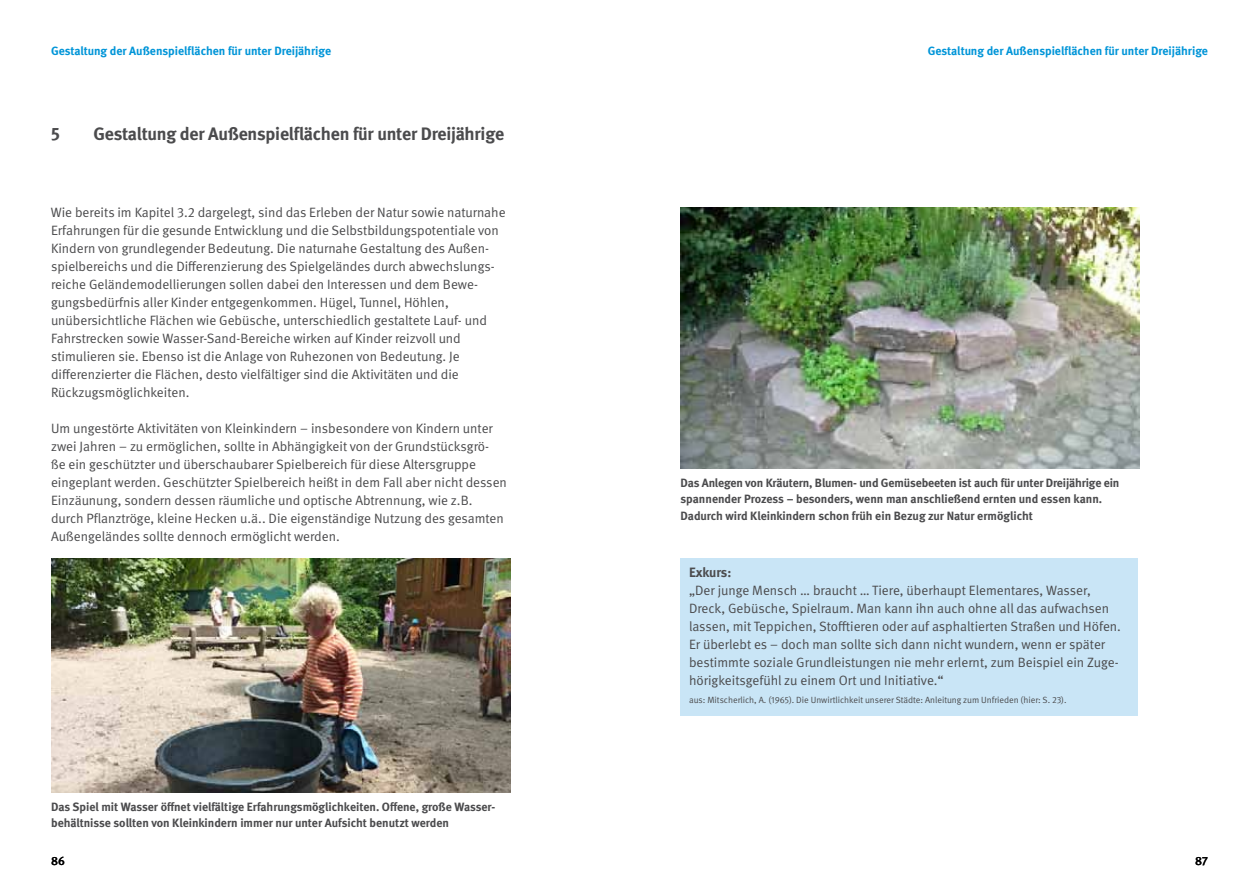
<style>
.page{position:relative;width:1259px;height:893px;background:#fff}
.page>*{position:absolute;margin:0;border:0;box-sizing:border-box;transform-origin:0 0}
.t1{font:700 18px "DGUV Meta";letter-spacing:-.01em;color:#4b4b4d}
.t2{font:13.5px/18px "DGUV Meta";color:#4b4b4d}
.t3{font:700 13.5px "DGUV Meta";letter-spacing:-.01em;color:#4b4b4d}
.t4{font:700 12px/16.5px "DGUV Meta";color:#4b4b4d}
.t5{font:700 12px "DGUV Meta";color:#0095d8}
.t6{font:500 12px "DGUV Meta";color:#000}
.t7{font:9px "DGUV Meta";color:#4b4b4d}
</style>
<div class="page">
<div style="left:680px;top:558px;width:458px;height:158px;background:#c9e5f6"></div>
<img style="left:680px;top:207px;width:460px;height:262px">
<img style="left:51px;top:559px;width:459px;height:234px">
<p class="t5" style="left:51px;top:44px;width:281px">Gestaltung der Außenspielflächen für unter Dreijährige</p>
<p class="t5" style="left:928px;top:44px;width:281px">Gestaltung der Außenspielflächen für unter Dreijährige</p>
<h1 class="t1" style="left:51px;top:123px;width:10px">5</h1>
<h1 class="t1" style="left:94px;top:123px;width:412px">Gestaltung der Außenspielflächen für unter Dreijährige</h1>
<p class="t2" style="left:51px;top:204px;width:456px">Wie bereits im Kapitel 3.2 dargelegt, sind das Erleben der Natur sowie naturnahe Erfahrungen für die gesunde Entwicklung und die Selbstbildungspotentiale von Kindern von grundlegender Bedeutung. Die naturnahe Gestaltung des Außen&shy;spielbereichs und die Differenzierung des Spielgeländes durch abwechslungs&shy;reiche Geländemodellierungen sollen dabei den Interessen und dem Bewe&shy;gungsbedürfnis aller Kinder entgegenkommen. Hügel, Tunnel, Höhlen, unübersichtliche Flächen wie Gebüsche, unterschiedlich gestaltete Lauf- und Fahrstrecken sowie Wasser-Sand-Bereiche wirken auf Kinder reizvoll und stimulieren sie. Ebenso ist die Anlage von Ruhezonen von Bedeutung. Je differenzierter die Flächen, desto vielfältiger sind die Aktivitäten und die Rückzugsmöglichkeiten.</p>
<p class="t2" style="left:51px;top:419px;width:457px">Um ungestörte Aktivitäten von Kleinkindern – insbesondere von Kindern unter zwei Jahren – zu ermöglichen, sollte in Abhängigkeit von der Grundstücksgrö&shy;ße ein geschützter und überschaubarer Spielbereich für diese Altersgruppe eingeplant werden. Geschützter Spielbereich heißt in dem Fall aber nicht dessen Einzäunung, sondern dessen räumliche und optische Abtrennung, wie z.B. durch Pflanztröge, kleine Hecken u.ä.. Die eigenständige Nutzung des gesamten Außengeländes sollte dennoch ermöglicht werden.</p>
<p class="t4" style="left:51px;top:799px;width:445px">Das Spiel mit Wasser öffnet vielfältige Erfahrungsmöglichkeiten. Offene, große Wasser&shy;behältnisse sollten von Kleinkindern immer nur unter Aufsicht benutzt werden</p>
<p class="t4" style="left:680px;top:475px;width:440px">Das Anlegen von Kräutern, Blumen- und Gemüsebeeten ist auch für unter Dreijährige ein spannender Prozess – besonders, wenn man anschließend ernten und essen kann.<br>Dadurch wird Kleinkindern schon früh ein Bezug zur Natur ermöglicht</p>
<p class="t3" style="left:689px;top:564px;width:44px">Exkurs:</p>
<p class="t2" style="left:689px;top:581px;width:433px">„Der junge Mensch … braucht … Tiere, überhaupt Elementares, Wasser, Dreck, Gebüsche, Spielraum. Man kann ihn auch ohne all das aufwachsen lassen, mit Teppichen, Stofftieren oder auf asphaltierten Straßen und Höfen.<br>Er überlebt es – doch man sollte sich dann nicht wundern, wenn er später bestimmte soziale Grundleistungen nie mehr erlernt, zum Beispiel ein Zuge&shy;hörigkeitsgefühl zu einem Ort und Initiative.“</p>
<p class="t7" style="left:689px;top:695px;width:379px">aus: Mitscherlich, A. (1965). Die Unwirtlichkeit unserer Städte: Anleitung zum Unfrieden (hier: S. 23).</p>
<p class="t6" style="left:51px;top:854px;width:15px">86</p>
<p class="t6" style="left:1195px;top:854px;width:14px">87</p>
</div>
